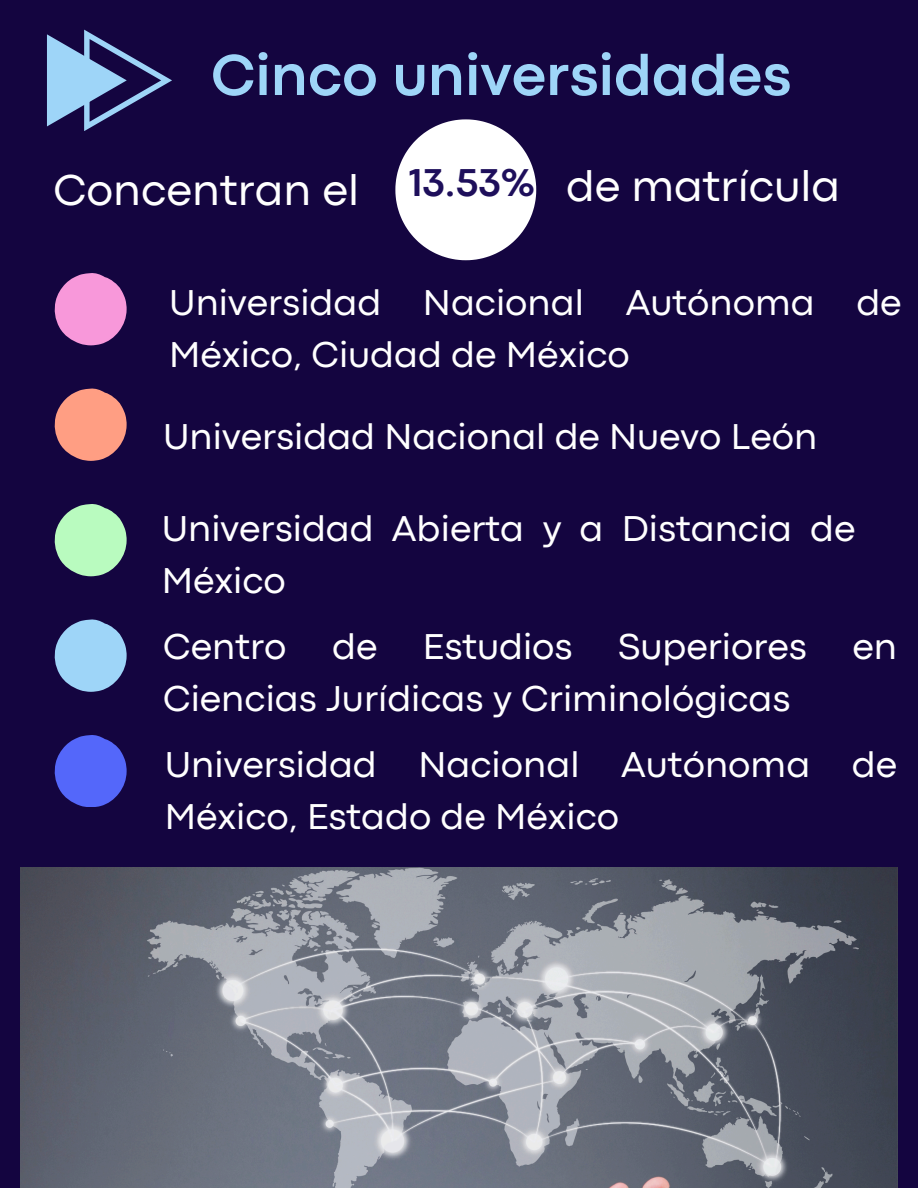
<style>
.page{position:relative;width:918px;height:1188px;background:#140540}
.page>*{position:absolute;margin:0;border:0;box-sizing:border-box;transform-origin:0 0}
.t1{font:700 60px "Codec Pro";color:#9ed5f8}
.t2{font:45px "Codec Pro";color:#fff}
.t3{font:700 40.5px "Codec Pro";color:#1e0f5b}
.t4{font:37.5px/51.8px "Codec Pro";color:#fff}
</style>
<div class="page">
<img style="left:21px;top:867px;width:876px;height:321px">
<svg style="left:54px;top:273px;width:73px;height:72px"></svg>
<svg style="left:54px;top:388px;width:73px;height:73px"></svg>
<svg style="left:54px;top:504px;width:73px;height:72px"></svg>
<svg style="left:54px;top:735px;width:73px;height:72px"></svg>
<svg style="left:54px;top:619px;width:73px;height:73px"></svg>
<svg style="left:395px;top:119px;width:141px;height:141px"></svg>
<svg style="left:47px;top:30px;width:125px;height:101px"></svg>
<h3 class="t1" style="left:211px;top:54px;width:582px">Cinco universidades</h3>
<p class="t2" style="left:53px;top:174px;width:307px">Concentran el</p>
<p class="t3" style="left:409px;top:169px;width:128px">13.53%</p>
<h3 class="t2" style="left:566px;top:170px;width:276px">de matrícula</h3>
<p class="t4" style="left:169px;top:279px;width:734px">Universidad Nacional Autónoma de<br>México, Ciudad de México</p>
<p class="t4" style="left:163px;top:414px;width:656px">Universidad Nacional de Nuevo León</p>
<h2 class="t4" style="left:162px;top:505px;width:695px">Universidad Abierta y a Distancia de<br>México</h2>
<h1 class="t4" style="left:163px;top:623px;width:736px">Centro de Estudios Superiores en<br>Ciencias Jurídicas y Criminológicas</h1>
<p class="t4" style="left:165px;top:742px;width:734px">Universidad Nacional Autónoma de<br>México, Estado de México</p>
</div>
